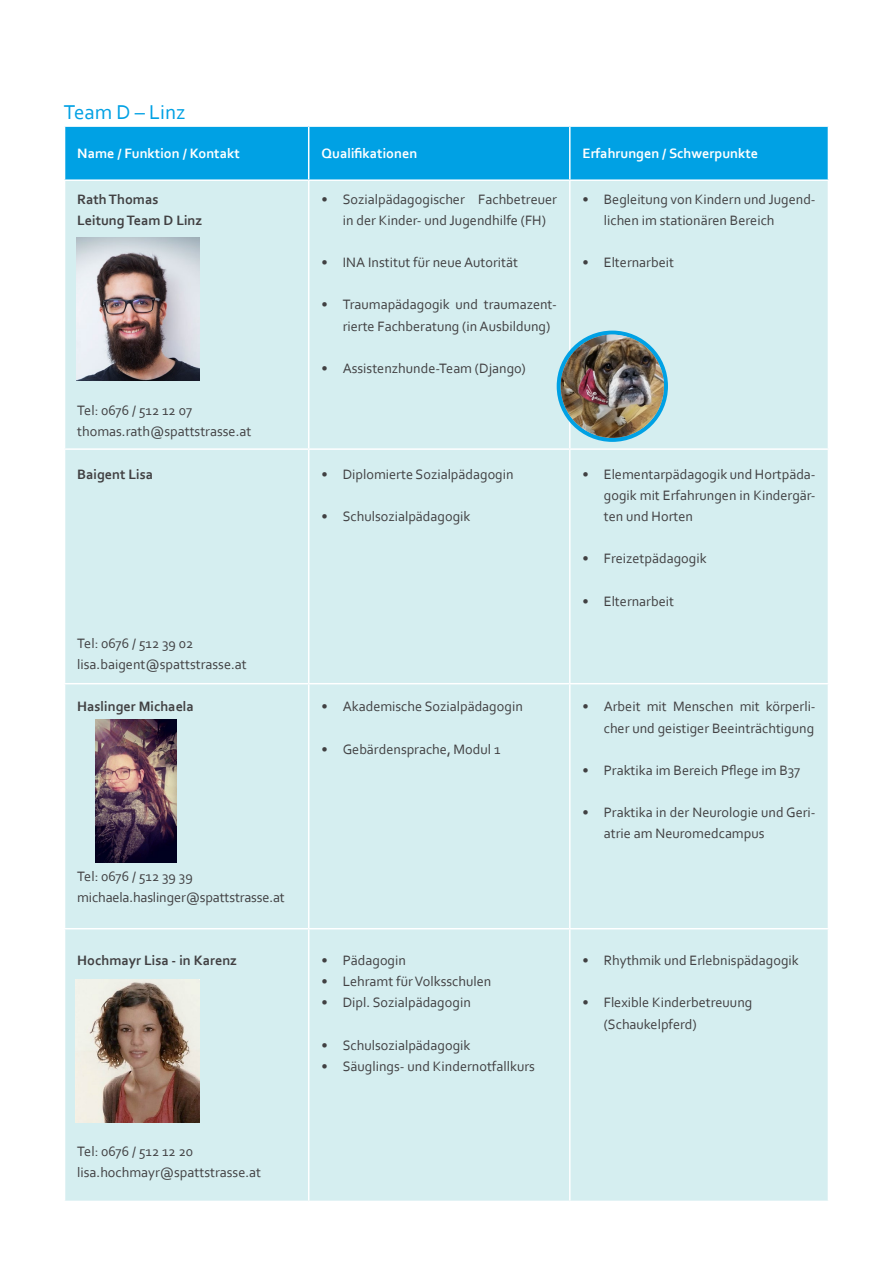
<style>
.page{position:relative;width:893px;height:1263px;background:#fff}
.page>*{position:absolute;margin:0;border:0;box-sizing:border-box;transform-origin:0 0}
.Zwischentitel{font:21px "Corbel";color:#00a1e4}
.Fliesstext{font:14.25px/21.1px "Corbel";color:#414042}
.Fliesstext-2{font:700 14.25px "Corbel";color:#414042}
.t1{font:700 14.25px "Corbel";color:#fff}
.Fliesstext_Aufzählun{font:14.25px "Corbel";color:#414042}
</style>
<div class="page">
<div style="left:65px;top:127px;width:763px;height:52px;background:#00a1e4"></div>
<div style="left:65px;top:181px;width:763px;height:1020px;background:#d5eef0"></div>
<hr style="left:308px;top:127px;width:1px;height:52px;background:#fff">
<hr style="left:569px;top:127px;width:2px;height:52px;background:#fff">
<hr style="left:308px;top:181px;width:1px;height:267px;background:#fff">
<hr style="left:569px;top:181px;width:2px;height:267px;background:#fff">
<hr style="left:64px;top:448px;width:245px;height:2px;background:#fff">
<hr style="left:309px;top:448px;width:261px;height:2px;background:#fff">
<hr style="left:308px;top:450px;width:1px;height:233px;background:#fff">
<hr style="left:570px;top:448px;width:259px;height:2px;background:#fff">
<hr style="left:569px;top:450px;width:2px;height:233px;background:#fff">
<hr style="left:64px;top:683px;width:245px;height:1px;background:#fff">
<hr style="left:309px;top:683px;width:261px;height:1px;background:#fff">
<hr style="left:308px;top:684px;width:1px;height:244px;background:#fff">
<hr style="left:570px;top:683px;width:259px;height:1px;background:#fff">
<hr style="left:569px;top:684px;width:2px;height:244px;background:#fff">
<hr style="left:64px;top:928px;width:245px;height:1px;background:#fff">
<hr style="left:309px;top:928px;width:261px;height:1px;background:#fff">
<hr style="left:308px;top:929px;width:1px;height:272px;background:#fff">
<hr style="left:570px;top:928px;width:259px;height:1px;background:#fff">
<hr style="left:569px;top:929px;width:2px;height:272px;background:#fff">
<img style="left:76px;top:979px;width:123px;height:143px">
<img style="left:95px;top:719px;width:81px;height:143px">
<img style="left:77px;top:238px;width:123px;height:143px">
<svg style="left:557px;top:331px;width:111px;height:111px"></svg>
<img style="left:561px;top:335px;width:103px;height:103px;border-radius:52px">
<p class="Zwischentitel" style="left:64px;top:99px;width:123px">Team D – Linz</p>
<p class="t1" style="left:77px;top:145px;width:164px">Name / Funktion / Kontakt</p>
<p class="t1" style="left:321px;top:145px;width:97px">Qualifikationen</p>
<p class="t1" style="left:583px;top:145px;width:177px">Erfahrungen / Schwerpunkte</p>
<p class="Fliesstext-2" style="left:77px;top:190px;width:83px">Rath Thomas</p>
<p class="Fliesstext-2" style="left:77px;top:211px;width:126px">Leitung Team D Linz</p>
<p class="Fliesstext" style="left:343px;top:188px;width:216px;text-indent:-21px">• Sozialpädagogischer Fachbetreuer in der Kinder- und Jugendhilfe (FH)</p>
<p class="Fliesstext" style="left:321px;top:251px;width:198px">• INA Institut für neue Autorität</p>
<p class="Fliesstext" style="left:343px;top:294px;width:216px;text-indent:-21px">• Traumapädagogik und traumazent&shy;rierte Fachberatung (in Ausbildung)</p>
<p class="Fliesstext" style="left:321px;top:357px;width:206px">• Assistenzhunde-Team (Django)</p>
<p class="Fliesstext" style="left:604px;top:188px;width:213px;text-indent:-21px">• Begleitung von Kindern und Jugend&shy;lichen im stationären Bereich</p>
<p class="Fliesstext" style="left:583px;top:251px;width:93px">• Elternarbeit</p>
<p class="Fliesstext" style="left:77px;top:400px;width:116px">Tel: 0676 / 512 12 07</p>
<p class="Fliesstext" style="left:77px;top:421px;width:176px">thomas.rath@spattstrasse.at</p>
<p class="Fliesstext-2" style="left:77px;top:465px;width:77px">Baigent Lisa</p>
<p class="Fliesstext" style="left:77px;top:632px;width:117px">Tel: 0676 / 512 39 02</p>
<p class="Fliesstext" style="left:77px;top:653px;width:171px">lisa.baigent@spattstrasse.at</p>
<p class="Fliesstext-2" style="left:77px;top:698px;width:118px">Haslinger Michaela</p>
<p class="Fliesstext" style="left:321px;top:463px;width:194px">• Diplomierte Sozialpädagogin</p>
<p class="Fliesstext" style="left:321px;top:505px;width:151px">• Schulsozialpädagogik</p>
<p class="Fliesstext" style="left:321px;top:696px;width:203px">• Akademische Sozialpädagogin</p>
<p class="Fliesstext" style="left:321px;top:738px;width:180px">• Gebärdensprache, Modul 1</p>
<p class="Fliesstext" style="left:77px;top:865px;width:117px">Tel: 0676 / 512 39 39</p>
<p class="Fliesstext" style="left:77px;top:886px;width:209px">michaela.haslinger@spattstrasse.at</p>
<p class="Fliesstext-2" style="left:77px;top:951px;width:161px">Hochmayr Lisa - in Karenz</p>
<p class="Fliesstext" style="left:77px;top:1140px;width:117px">Tel: 0676 / 512 12 20</p>
<p class="Fliesstext" style="left:77px;top:1161px;width:185px">lisa.hochmayr@spattstrasse.at</p>
<p class="Fliesstext" style="left:321px;top:949px;width:86px">• Pädagogin</p>
<p class="Fliesstext" style="left:321px;top:971px;width:171px">• Lehramt für Volksschulen</p>
<p class="Fliesstext" style="left:321px;top:992px;width:151px">• Dipl. Sozialpädagogin</p>
<p class="Fliesstext" style="left:321px;top:1034px;width:151px">• Schulsozialpädagogik</p>
<p class="Fliesstext" style="left:321px;top:1055px;width:215px">• Säuglings- und Kindernotfallkurs</p>
<p class="Fliesstext" style="left:604px;top:463px;width:213px;text-align:justify;text-indent:-21px">• Elementarpädagogik und Hortpäda&shy;gogik mit Erfahrungen in Kindergär&shy;ten und Horten</p>
<p class="Fliesstext" style="left:583px;top:548px;width:126px">• Freizetpädagogik</p>
<p class="Fliesstext" style="left:583px;top:590px;width:93px">• Elternarbeit</p>
<p class="Fliesstext" style="left:583px;top:696px;width:235px;text-align:right">• Arbeit mit Menschen mit körperli&shy;cher und geistiger Beeinträchtigung</p>
<p class="Fliesstext" style="left:583px;top:759px;width:219px">• Praktika im Bereich Pflege im B37</p>
<p class="Fliesstext" style="left:604px;top:801px;width:213px;text-indent:-21px">• Praktika in der Neurologie und Geri&shy;atrie am Neuromedcampus</p>
<p class="Fliesstext" style="left:583px;top:949px;width:218px">• Rhythmik und Erlebnispädagogik</p>
<p class="Fliesstext" style="left:583px;top:992px;width:171px">• Flexible Kinderbetreuung</p>
<p class="Fliesstext_Aufzählun" style="left:604px;top:1015px;width:95px">(Schaukelpferd)</p>
</div>
